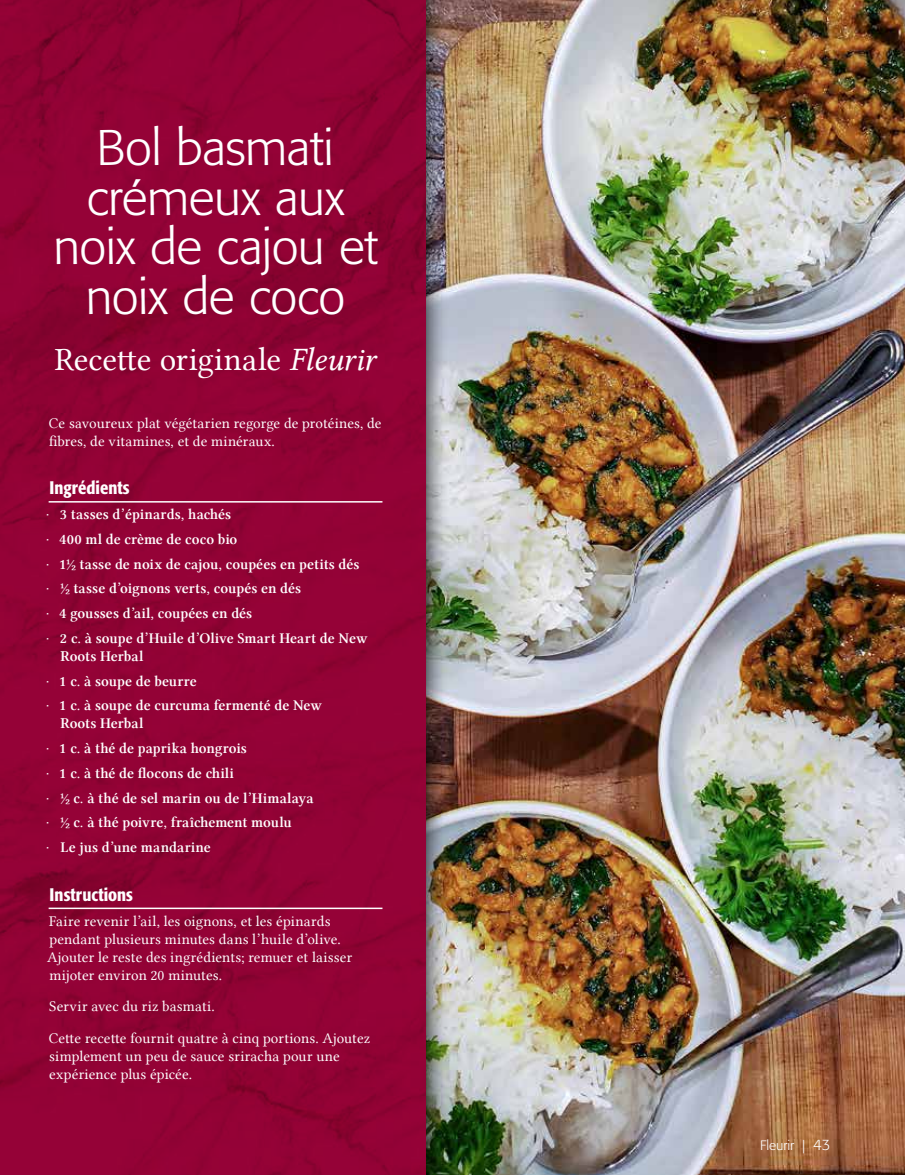
<style>
.page{position:relative;width:905px;height:1175px;background:#fff}
.page>*{position:absolute;margin:0;border:0;box-sizing:border-box;transform-origin:0 0}
.t1{font:300 49.5px/49.5px "Formata";letter-spacing:-.01em;color:#fff;text-align:center}
.t2{font:33px "Lin Libertine";color:#fff}
.t3{font:500 condensed 18px "Formata";letter-spacing:.005em;color:#fff}
.t4{font:15px/24.8px "Lin Libertine Z";letter-spacing:.005em;color:#fff}
.t5{font:15px/18px "Lin Libertine";letter-spacing:.005em;color:#fff}
.t6{font:300 13.5px "Formata";color:#fff}
.s1{font-family:"Lin Libertine I"}
.s2{font-family:"Formata";font-weight:300}
.s3{font-size:15px}
</style>
<div class="page">
<img style="left:448px;top:0;width:456px;height:1174px">
<img style="left:426px;top:0;width:22px;height:1174px">
<img style="left:0;top:0;width:426px;height:1174px">
<hr style="left:49px;top:501px;width:333px;height:1px;background:#fff">
<hr style="left:49px;top:907px;width:333px;height:2px;background:#fff">
<h1 class="t1" style="left:53px;top:124px;width:326px">Bol basmati crémeux aux noix de cajou et noix de coco</h1>
<h2 class="t2" style="left:55px;top:340px;width:322px">Recette originale <span class="s1">Fleurir</span></h2>
<p class="t5" style="left:49px;top:414px;width:334px">Ce savoureux plat végétarien regorge de protéines, de fibres, de vitamines, et de minéraux.</p>
<p class="t3" style="left:50px;top:477px;width:81px">Ingrédients</p>
<p class="t4" style="left:46px;top:502px;width:323px"><span class="s2">·</span> 3 tasses d’épinards, hachés<br><span class="s2">·</span> 400 ml de crème de coco bio<br><span class="s2">·</span> 1½ tasse de noix de cajou, coupées en petits dés<br><span class="s2">·</span> ½ tasse d’oignons verts, coupés en dés<br><span class="s2">·</span> 4 gousses d’ail, coupées en dés<br><span class="s2">·</span> 2 c. à soupe d’Huile d’Olive Smart Heart de New</p>
<p class="t4" style="left:46px;top:644px;width:277px;text-indent:14px">Roots Herbal<br><span class="s2">·</span> 1 c. à soupe de beurre<br><span class="s2">·</span> 1 c. à soupe de curcuma fermenté de New</p>
<p class="t4" style="left:46px;top:711px;width:269px;text-indent:14px">Roots Herbal<br><span class="s2">·</span> 1 c. à thé de paprika hongrois<br><span class="s2">·</span> 1 c. à thé de flocons de chili<br><span class="s2">·</span> ½ c. à thé de sel marin ou de l’Himalaya <span class="s2">·</span> ½ c. à thé poivre, fraîchement moulu<br><span class="s2">·</span> Le jus d’une mandarine</p>
<p class="t3" style="left:50px;top:883px;width:85px">Instructions</p>
<p class="t5" style="left:47px;top:911px;width:306px">Faire revenir l’ail, les oignons, et les épinards pendant plusieurs minutes dans l’huile d’olive.<br>Ajouter le reste des ingrédients; remuer et laisser mijoter environ 20 minutes.</p>
<p class="t5" style="left:49px;top:990px;width:323px;line-height:31.5px">Servir avec du riz basmati.<br>Cette recette fournit quatre à cinq portions. Ajoutez</p>
<p class="t5" style="left:49px;top:1046px;width:292px">simplement un peu de sauce sriracha pour une expérience plus épicée.</p>
<p class="t6" style="left:760px;top:1137px;width:72px">Fleurir | <span class="s3">43</span></p>
</div>
